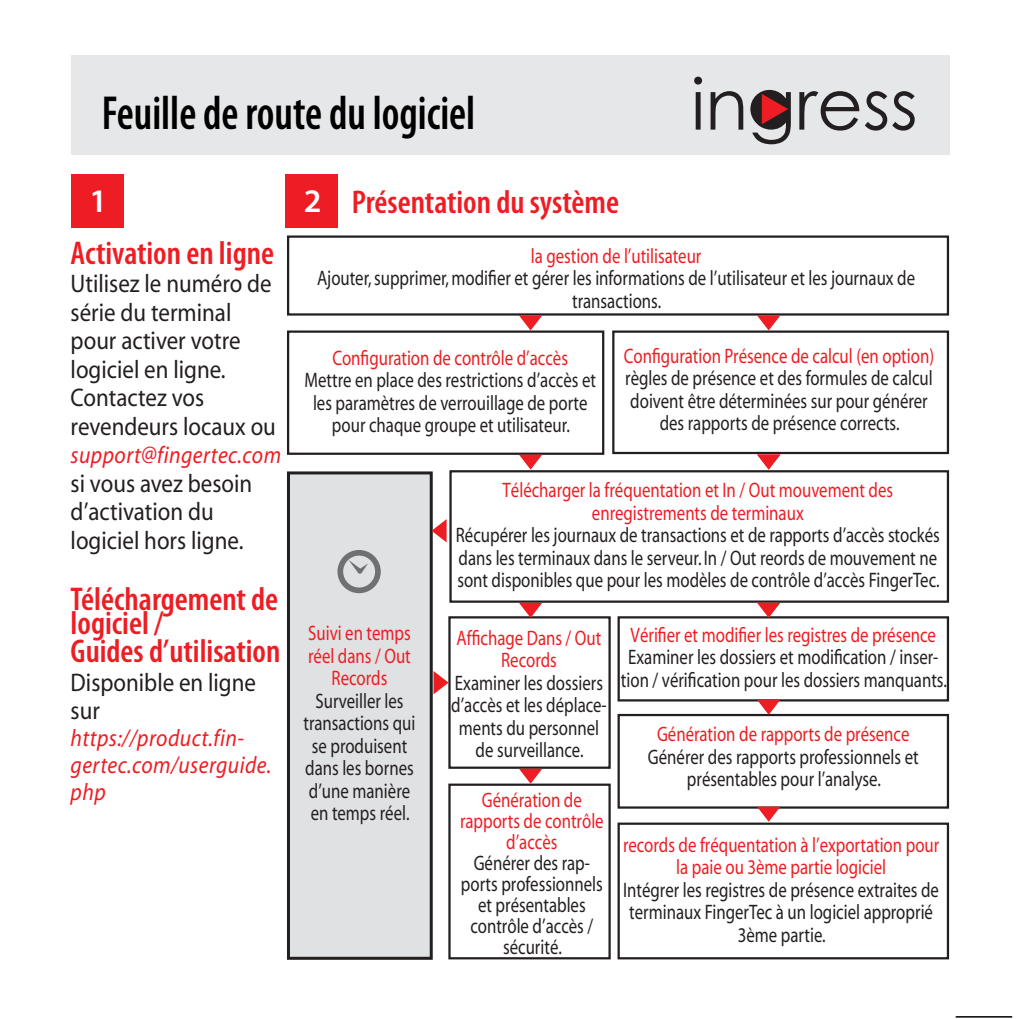
<style>
.page{position:relative;width:1027px;height:1019px;background:#fff}
.page>*{position:absolute;margin:0;border:0;box-sizing:border-box;transform-origin:0 0}
.t1{font:600 condensed 48px "Myriad Pro";color:#000;scale:.9 1}
.t2{font:600 condensed 33px/24px "Myriad Pro";color:#ee1d23}
.t3{font:600 33px "Myriad Pro";color:#fff}
.t4{font:25.5px/28.5px "Myriad";color:#231f20;scale:.9 1}
.t5{font:italic 24px/27px "Myriad";letter-spacing:.02em;color:#ee1d23;scale:.9 1}
.t6{font:21px/22.5px "Myriad";color:#231f20;text-align:center;scale:.8 1}
.t7{font:21px/22.5px "Myriad";color:#ee1d23;text-align:center;scale:.8 1}
</style>
<div class="page">
<hr style="left:955px;top:1016px;width:56px;height:1px;background:#000">
<div style="left:71px;top:174px;width:52px;height:54px;background:#ee1d23"></div>
<div style="left:285px;top:174px;width:52px;height:54px;background:#ee1d23"></div>
<div style="left:71px;top:55px;width:878px;height:100px;background:#e6e7e9"></div>
<div style="left:287px;top:330px;width:317px;height:125px;border:2px solid #231f20"></div>
<div style="left:612px;top:330px;width:336px;height:124px;border:2px solid #231f20"></div>
<div style="left:287px;top:235px;width:661px;height:80px;border:2px solid #231f20"></div>
<div style="left:449px;top:470px;width:499px;height:132px;border:2px solid #231f20"></div>
<div style="left:448px;top:616px;width:162px;height:152px;border:2px solid #231f20"></div>
<div style="left:617px;top:616px;width:331px;height:85px;border:2px solid #231f20"></div>
<div style="left:617px;top:714px;width:331px;height:94px;border:2px solid #231f20"></div>
<div style="left:617px;top:822px;width:331px;height:137px;border:2px solid #231f20"></div>
<div style="left:448px;top:783px;width:162px;height:176px;border:2px solid #231f20"></div>
<div style="left:288px;top:473px;width:143px;height:485px;background:#e0e1e3"></div>
<div style="left:287px;top:471px;width:145px;height:488px;border:3px solid #231f20"></div>
<svg style="left:337px;top:550px;width:43px;height:43px"></svg>
<svg style="left:694px;top:77px;width:7px;height:53px"></svg>
<svg style="left:710px;top:91px;width:33px;height:39px"></svg>
<svg style="left:799px;top:91px;width:115px;height:40px"></svg>
<svg style="left:750px;top:90px;width:38px;height:38px"></svg>
<svg style="left:751px;top:91px;width:39px;height:53px"></svg>
<svg style="left:518px;top:315px;width:24px;height:15px"></svg>
<svg style="left:756px;top:315px;width:24px;height:15px"></svg>
<svg style="left:518px;top:454px;width:24px;height:15px"></svg>
<svg style="left:518px;top:602px;width:24px;height:15px"></svg>
<svg style="left:756px;top:602px;width:24px;height:15px"></svg>
<svg style="left:518px;top:768px;width:24px;height:15px"></svg>
<svg style="left:756px;top:699px;width:24px;height:15px"></svg>
<svg style="left:756px;top:806px;width:24px;height:15px"></svg>
<svg style="left:433px;top:671px;width:15px;height:23px"></svg>
<svg style="left:431px;top:519px;width:15px;height:23px"></svg>
<svg style="left:756px;top:454px;width:24px;height:15px"></svg>
<p class="t1" style="left:102px;top:83px;width:416px">Feuille de route du logiciel</p>
<p class="t3" style="left:90px;top:180px;width:19px">1</p>
<p class="t3" style="left:304px;top:180px;width:19px">2</p>
<p class="t2" style="left:351px;top:190px;width:269px">Présentation du système</p>
<p class="t2" style="left:71px;top:240px;width:205px">Activation en ligne</p>
<p class="t4" style="left:71px;top:270px;width:229px">Utilisez le numéro de série du terminal pour activer votre logiciel en ligne.<br>Contactez vos revendeurs locaux ou</p>
<p class="t5" style="left:71px;top:443px;width:235px">support@fingertec.com</p>
<p class="t4" style="left:71px;top:470px;width:203px">si vous avez besoin d’activation du</p>
<p class="t4" style="left:71px;top:527px;width:193px">logiciel hors ligne.</p>
<p class="t2" style="left:71px;top:586px;width:209px">Téléchargement de logiciel /</p>
<p class="t2" style="left:71px;top:639px;width:211px">Guides d’utilisation</p>
<p class="t4" style="left:71px;top:669px;width:207px">Disponible en ligne sur</p>
<p class="t5" style="left:71px;top:726px;width:224px">https://product.fin&shy;gertec.com/userguide. php</p>
<p class="t7" style="left:530px;top:245px;width:215px">la gestion de l’utilisateur</p>
<p class="t6" style="left:317px;top:268px;width:748px">Ajouter, supprimer, modifier et gérer les informations de l’utilisateur et les journaux de transactions.</p>
<p class="t7" style="left:332px;top:347px;width:296px">Configuration de contrôle d’accès</p>
<p class="t6" style="left:304px;top:370px;width:366px">Mettre en place des restrictions d’accès et les paramètres de verrouillage de porte pour chaque groupe et utilisateur.</p>
<p class="t7" style="left:623px;top:345px;width:389px">Configuration Présence de calcul (en option)</p>
<p class="t6" style="left:625px;top:368px;width:386px">règles de présence et des formules de calcul doivent être déterminées sur pour générer des rapports de présence corrects.</p>
<p class="t7" style="left:308px;top:623px;width:130px">Suivi en temps réel dans / Out<br>Records</p>
<p class="t6" style="left:303px;top:690px;width:141px">Surveiller les transactions qui se produisent dans les bornes d’une manière en temps réel.</p>
<p class="t7" style="left:502px;top:480px;width:489px">Télécharger la fréquentation et In / Out mouvement des enregistrements de terminaux</p>
<p class="t6" style="left:455px;top:525px;width:606px;text-align:left">Récupérer les journaux de transactions et de rapports d’accès stockés dans les terminaux dans le serveur. In / Out reords de mouvement ne sont disponibles que pour les modèles de contrôle d’accès FingerTec.</p>
<p class="t7" style="left:456px;top:627px;width:182px">Affichage Dans / Out<br>Records</p>
<p class="t6" style="left:451px;top:672px;width:196px">Examiner les dossiers d’accès et les déplace&shy;ments du personnel de surveillance.</p>
<p class="t7" style="left:460px;top:790px;width:181px;line-height:21px">Génération de rapports de contrôle d’accès</p>
<p class="t6" style="left:460px;top:853px;width:179px;line-height:21px">Générer des rap&shy;ports professionnels et présentables contrôle d’accès / sécurité.</p>
<p class="t7" style="left:630px;top:624px;width:383px">Vérifier et modifier les registres de présence</p>
<p class="t6" style="left:620px;top:646px;width:409px">Examiner les dossiers et modification / inser&shy;tion / vérification pour les dossiers manquants.</p>
<p class="t7" style="left:656px;top:723px;width:317px">Génération de rapports de présence</p>
<p class="t6" style="left:647px;top:746px;width:340px">Générer des rapports professionnels et présentables pour l’analyse.</p>
<p class="t7" style="left:622px;top:834px;width:397px">records de fréquentation à l’exportation pour la paie ou 3ème partie logiciel</p>
<p class="t6" style="left:623px;top:879px;width:396px">Intégrer les registres de présence extraites de terminaux FingerTec à un logiciel approprié<br>3ème partie.</p>
</div>
